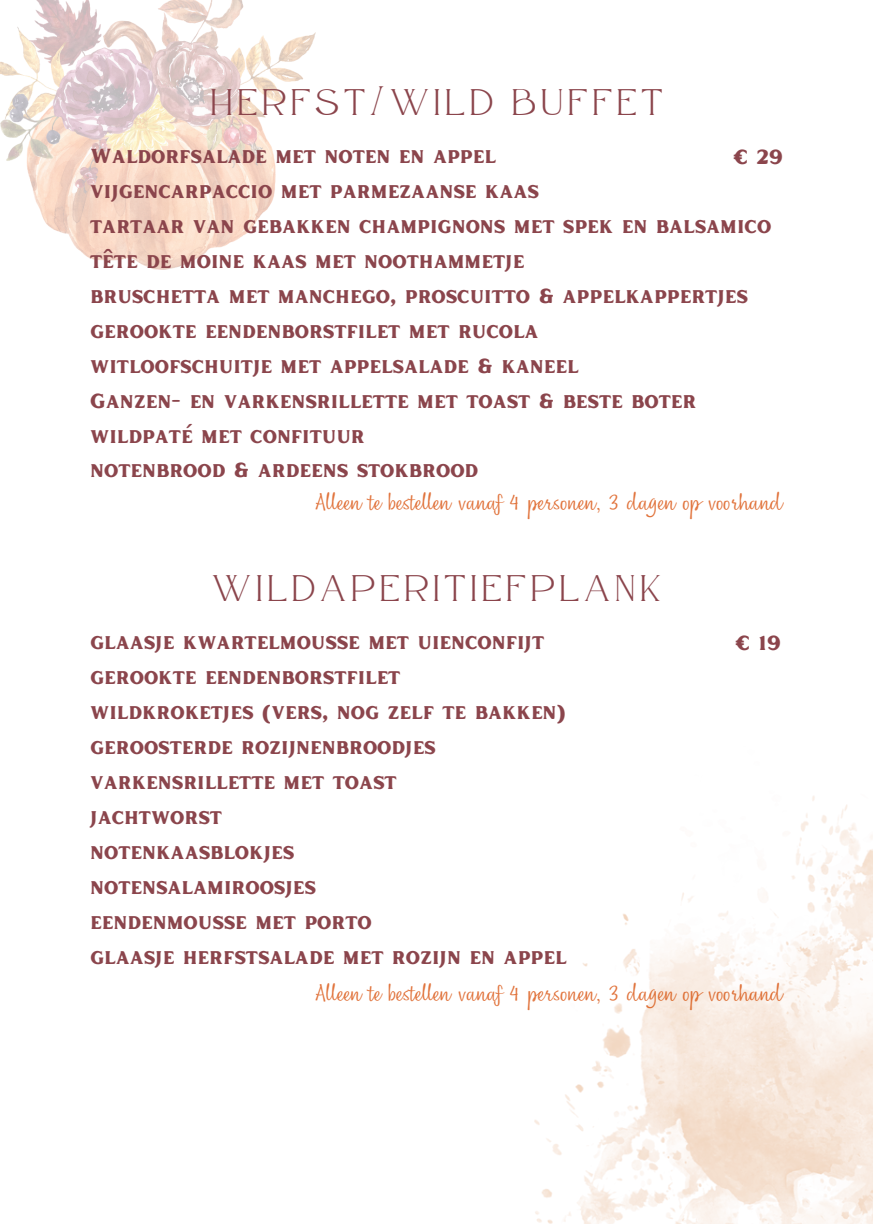
<style>
.page{position:relative;width:873px;height:1224px;background:#fff}
.page>*{position:absolute;margin:0;border:0;box-sizing:border-box;transform-origin:0 0}
.t1{font:37px "Atteron";letter-spacing:.13em;color:#8b454c}
.t2{font:21.8px "Nefelibata Script";color:#e1743d}
.t3{font:20.4px "Inlander Smooth";color:#8b454c}
</style>
<div class="page">
<img style="left:0;top:0;width:315px;height:269px">
<img style="left:534px;top:796px;width:339px;height:428px">
<p class="t1" style="left:211px;top:81px;width:453px">HERFST/WILD BUFFET</p>
<h1 class="t3" style="left:90px;top:141px;width:407px">Waldorfsalade met noten en appel</h1>
<p class="t3" style="left:90px;top:176px;width:450px">vijgencarpaccio met parmezaanse kaas</p>
<p class="t3" style="left:90px;top:211px;width:683px">tartaar van gebakken champignons met spek en balsamico</p>
<p class="t3" style="left:90px;top:246px;width:436px">tête de moine kaas met noothammetje</p>
<p class="t3" style="left:90px;top:281px;width:659px">bruschetta met manchego, proscuitto &amp; appelkappertjes</p>
<p class="t3" style="left:90px;top:316px;width:450px">gerookte eendenborstfilet met rucola</p>
<p class="t3" style="left:90px;top:351px;width:490px">witloofschuitje met appelsalade &amp; kaneel</p>
<p class="t3" style="left:90px;top:386px;width:608px">Ganzen- en varkensrillette met toast &amp; beste boter</p>
<p class="t3" style="left:90px;top:421px;width:276px">wildpaté met confituur</p>
<p class="t3" style="left:90px;top:456px;width:390px">notenbrood &amp; ardeens stokbrood</p>
<p class="t3" style="left:733px;top:142px;width:52px">€ 29</p>
<p class="t2" style="left:315px;top:486px;width:470px">Alleen te bestellen vanaf 4 personen, 3 dagen op voorhand</p>
<p class="t1" style="left:212px;top:567px;width:451px">WILDAPERITIEFPLANK</p>
<h1 class="t3" style="left:90px;top:628px;width:455px">glaasje kwartelmousse met uienconfijt</h1>
<p class="t3" style="left:90px;top:662px;width:312px">gerookte eendenborstfilet</p>
<p class="t3" style="left:90px;top:697px;width:477px">wildkroketjes (vers, nog zelf te bakken)</p>
<p class="t3" style="left:90px;top:732px;width:347px">geroosterde rozijnenbroodjes</p>
<p class="t3" style="left:90px;top:767px;width:308px">varkensrillette met toast</p>
<p class="t3" style="left:90px;top:802px;width:133px">jachtworst</p>
<p class="t3" style="left:90px;top:837px;width:206px">notenkaasblokjes</p>
<p class="t3" style="left:90px;top:872px;width:227px">notensalamiroosjes</p>
<p class="t3" style="left:90px;top:907px;width:283px">eendenmousse met porto</p>
<p class="t3" style="left:90px;top:942px;width:478px">glaasje herfstsalade met rozijn en appel</p>
<p class="t3" style="left:735px;top:628px;width:47px">€ 19</p>
<p class="t2" style="left:315px;top:977px;width:470px">Alleen te bestellen vanaf 4 personen, 3 dagen op voorhand</p>
</div>
